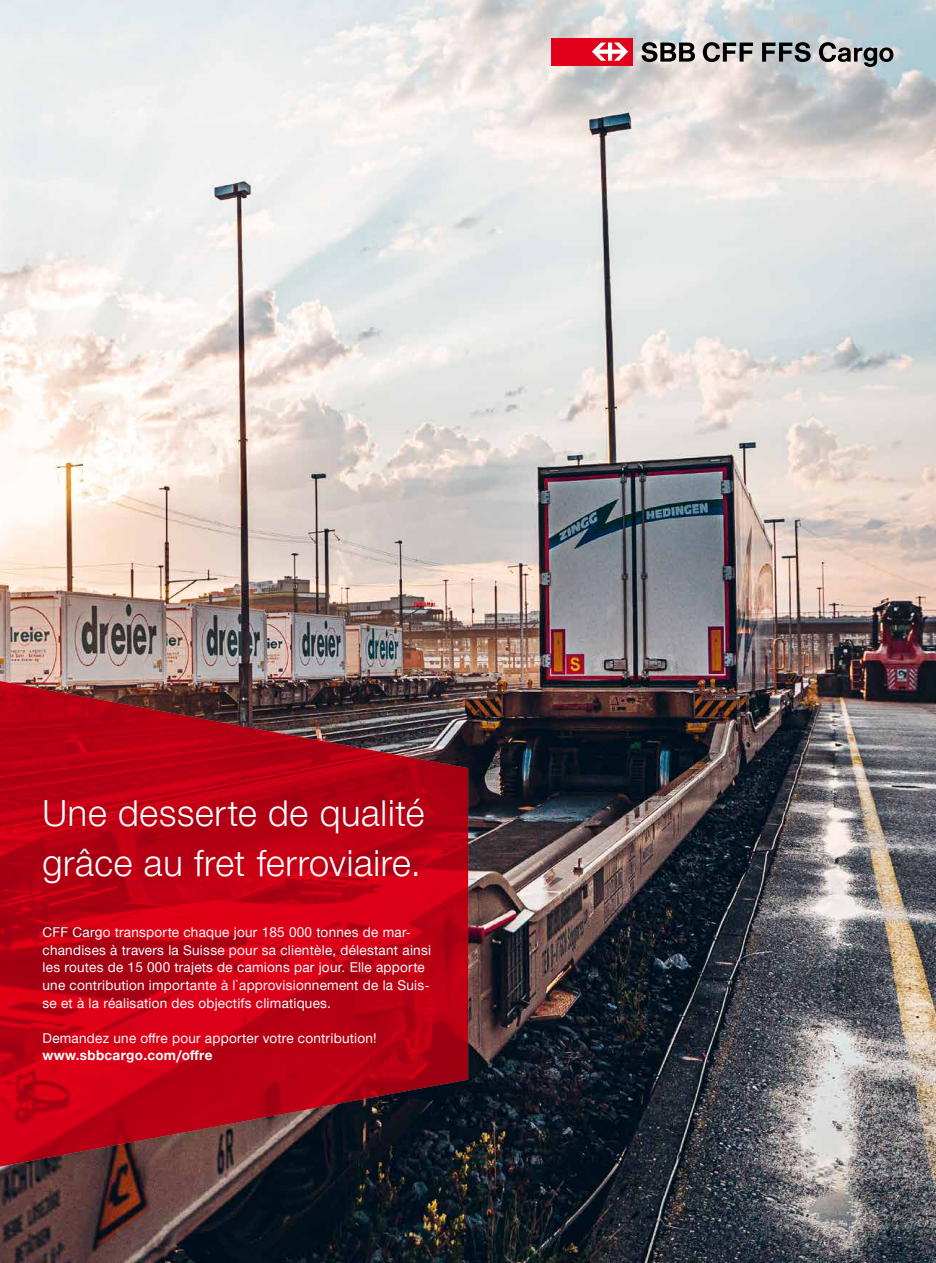
<style>
.page{position:relative;width:936px;height:1263px;background:#fff}
.page>*{position:absolute;margin:0;border:0;box-sizing:border-box;transform-origin:0 0}
.t1{font:300 36px/49.8px "SBB";letter-spacing:.02em;color:#fff}
.t2{font:13.5px/17.5px "SBB";letter-spacing:.02em;color:#fff}
.t3{font:700 13.5px "SBB";letter-spacing:.02em;color:#fff}
</style>
<div class="page">
<img style="left:0;top:0;width:935px;height:1263px">
<svg style="left:0;top:679px;width:468px;height:490px;background:#a70a1b"></svg>
<svg style="left:641px;top:42px;width:54px;height:20px"></svg>
<svg style="left:702px;top:42px;width:51px;height:20px"></svg>
<svg style="left:762px;top:42px;width:48px;height:20px"></svg>
<div style="left:551px;top:38px;width:81px;height:27px;background:#e2001a"></div>
<svg style="left:592px;top:43px;width:36px;height:18px"></svg>
<svg style="left:818px;top:42px;width:75px;height:25px;background:#8c8f90"></svg>
<h1 class="t1" style="left:43px;top:786px;width:383px">Une desserte de qualité grâce au fret ferroviaire.</h1>
<p class="t2" style="left:43px;top:923px;width:390px">CFF Cargo transporte chaque jour 185 000 tonnes de mar&shy;chandises à travers la Suisse pour sa clientèle, délestant ainsi les routes de 15 000 trajets de camions par jour. Elle apporte une contribution importante à l`approvisionnement de la Suis&shy;se et à la réalisation des objectifs climatiques.</p>
<p class="t2" style="left:43px;top:1028px;width:335px">Demandez une offre pour apporter votre contribution!</p>
<p class="t3" style="left:43px;top:1045px;width:171px">www.sbbcargo.com/offre</p>
</div>
